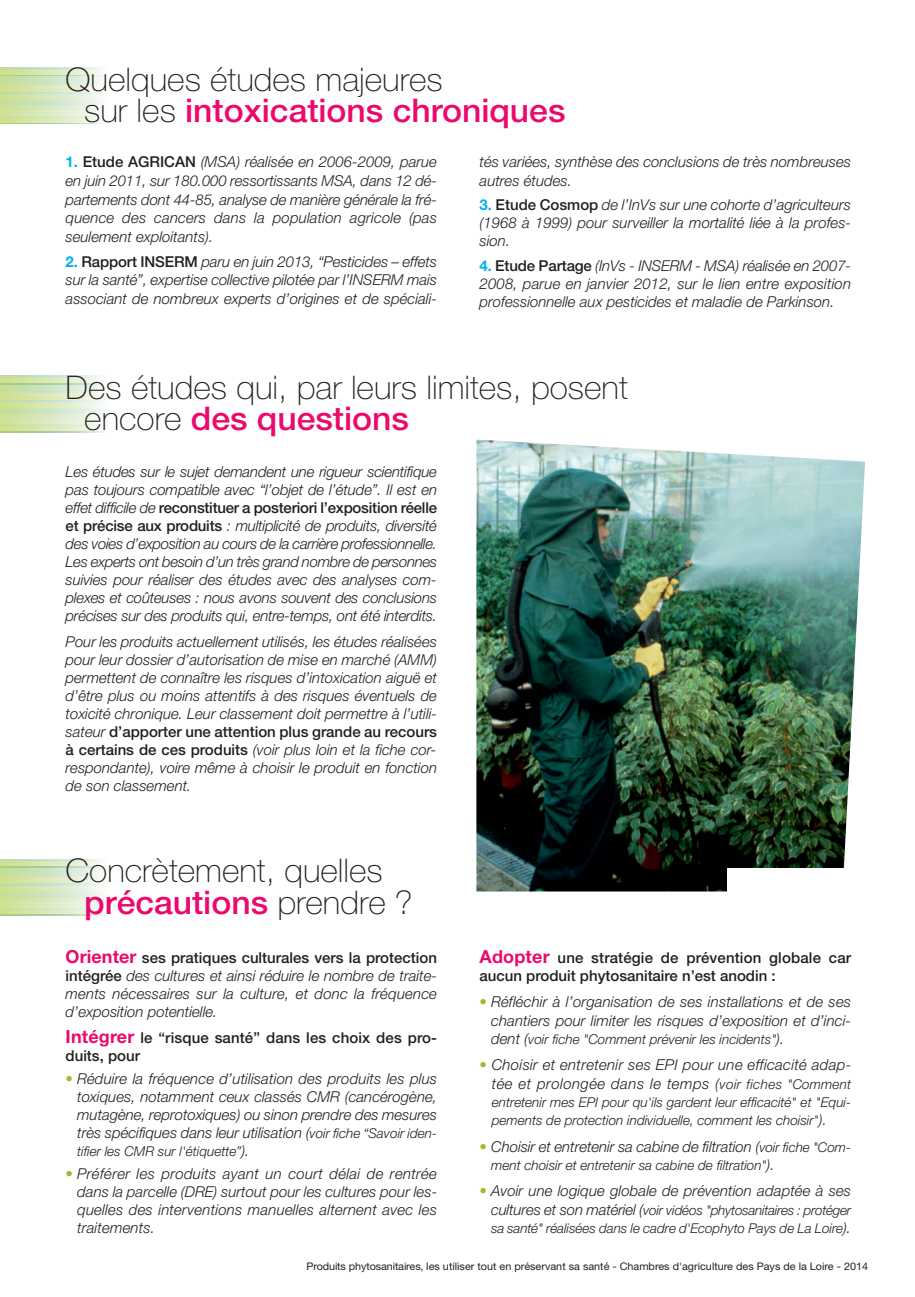
<style>
.page{position:relative;width:915px;height:1297px;background:#fff}
.page>*{position:absolute;margin:0;border:0;box-sizing:border-box;transform-origin:0 0}
.t1{font:100 32.7px/31.2px "Helvetica Neue";color:#231f20}
.t2{font:italic 300 15px/18px "Helvetica Neue";color:#231f20;text-align:justify}
.t3{font:500 15px/18px "Helvetica Neue";letter-spacing:.01em;color:#231f20}
.t4{font:italic 300 15px/18.3px "Helvetica Neue";letter-spacing:.02em;color:#231f20;text-align:right}
.t5{font:italic 300 13.5px/18.3px "Helvetica Neue";color:#231f20}
.t6{font:10.5px "Helvetica Neue";color:#231f20}
.s1{font-weight:500;color:#ec096d}
.s2{font-weight:700;font-style:normal;color:#00aeef}
.s3{font-weight:500;font-style:normal}
.s4{font-weight:700;font-style:normal;font-size:18px;color:#ec096d}
.s5{font-weight:700;font-size:18px;color:#ec096d}
.s6{color:#97bd34}
.s7{font-size:13.5px}
.s8{font-size:15px}
</style>
<div class="page">
<img style="left:476px;top:440px;width:388px;height:451px">
<div style="left:727px;top:869px;width:123px;height:36px;background:#fff"></div>
<h1 class="t1" style="left:84px;top:67px;width:482px;text-indent:-19px">Quelques études majeures<br>sur les <span class="s1">intoxications chroniques</span></h1>
<p class="t2" style="left:66px;top:154px;width:373px;line-height:18.6px"><span class="s2">1.</span> <span class="s3">Etude AGRICAN</span> (MSA) réalisée en 2006-2009, parue en juin 2011, sur 180.000 ressortissants MSA, dans 12 dé&shy;partements dont 44-85, analyse de manière générale la fré&shy;quence des cancers dans la population agricole (pas seulement exploitants).</p>
<p class="t2" style="left:66px;top:253px;width:373px;line-height:18.6px"><span class="s2">2.</span> <span class="s3">Rapport INSERM</span> paru en juin 2013, “Pesticides – effets sur la santé”, expertise collective pilotée par l’INSERM mais associant de nombreux experts d’origines et de spéciali-</p>
<p class="t2" style="left:479px;top:154px;width:373px;line-height:18.6px">tés variées, synthèse des conclusions de très nombreuses autres études.</p>
<p class="t2" style="left:479px;top:197px;width:373px"><span class="s2">3.</span> <span class="s3">Etude Cosmop</span> de l’InVs sur une cohorte d’agriculteurs (1968 à 1999) pour surveiller la mortalité liée à la profes&shy;sion.</p>
<p class="t2" style="left:479px;top:258px;width:373px"><span class="s2">4.</span> <span class="s3">Etude Partage</span> (InVs - INSERM - MSA) réalisée en 2007- 2008, parue en janvier 2012, sur le lien entre exposition professionnelle aux pesticides et maladie de Parkinson.</p>
<h1 class="t1" style="left:84px;top:375px;width:545px;text-indent:-19px">Des études qui, par leurs limites, posent encore <span class="s1">des questions</span></h1>
<p class="t2" style="left:66px;top:464px;width:373px">Les études sur le sujet demandent une rigueur scientifique pas toujours compatible avec “l’objet de l’étude”. Il est en effet difficile de <span class="s3">reconstituer a posteriori l’exposition réelle et précise aux produits</span> : multiplicité de produits, diversité des voies d’exposition au cours de la carrière professionnelle.<br>Les experts ont besoin d’un très grand nombre de personnes suivies pour réaliser des études avec des analyses com&shy;plexes et coûteuses : nous avons souvent des conclusions précises sur des produits qui, entre-temps, ont été interdits.</p>
<p class="t2" style="left:66px;top:634px;width:373px">Pour les produits actuellement utilisés, les études réalisées pour leur dossier d’autorisation de mise en marché (AMM) permettent de connaître les risques d’intoxication aiguë et d’être plus ou moins attentifs à des risques éventuels de toxicité chronique. Leur classement doit permettre à l’utili&shy;sateur <span class="s3">d’apporter une attention plus grande au recours à certains de ces produits</span> (voir plus loin et la fiche cor&shy;respondante), voire même à choisir le produit en fonction de son classement.</p>
<h1 class="t1" style="left:84px;top:858px;width:330px;text-indent:-19px">Concrètement, quelles <span class="s1">précautions</span> prendre ?</h1>
<p class="t2" style="left:66px;top:950px;width:373px"><span class="s4">Orienter</span> <span class="s3">ses pratiques culturales vers la protection intégrée</span> des cultures et ainsi réduire le nombre de traite&shy;ments nécessaires sur la culture, et donc la fréquence d’exposition potentielle.</p>
<p class="t3" style="left:66px;top:1030px;width:373px"><span class="s5">Intégrer</span> le “risque santé” dans les choix des pro&shy;duits, pour</p>
<p class="t2" style="left:77px;top:1071px;width:361px;text-indent:-12px"><span class="s6">•</span> Réduire la fréquence d’utilisation des produits les plus toxiques, notamment ceux classés CMR (cancérogène, mutagène, reprotoxiques) ou sinon prendre des mesures très spécifiques dans leur utilisation (<span class="s7">voir fiche “Savoir iden-</span></p>
<p class="t5" style="left:77px;top:1143px;width:174px">tifier les CMR sur l'étiquette”<span class="s8">).</span></p>
<p class="t2" style="left:77px;top:1166px;width:361px;text-indent:-12px"><span class="s6">•</span> Préférer les produits ayant un court délai de rentrée dans la parcelle (DRE) surtout pour les cultures pour les&shy;quelles des interventions manuelles alternent avec les traitements.</p>
<p class="t3" style="left:479px;top:949px;width:373px"><span class="s5">Adopter</span> une stratégie de prévention globale car aucun produit phytosanitaire n’est anodin :</p>
<p class="t2" style="left:479px;top:994px;width:373px;text-align:right"><span class="s6">•</span> Réfléchir à l’organisation de ses installations et de ses chantiers pour limiter les risques d’exposition et d’inci-</p>
<p class="t5" style="left:491px;top:1031px;width:294px"><span class="s8">dent (</span>voir fiche "Comment prévenir les incidents"<span class="s8">).</span></p>
<p class="t4" style="left:479px;top:1057px;width:373px"><span class="s6">•</span> Choisir et entretenir ses EPI pour une efficacité adap&shy;tée et prolongée dans le temps (<span class="s7">voir fiches "Comment</span></p>
<p class="t5" style="left:491px;top:1094px;width:360px">entretenir mes EPI pour qu'ils gardent leur efficacité" et "Equi&shy;pements de protection individuelle, comment les choisir"<span class="s8">).</span></p>
<p class="t2" style="left:479px;top:1139px;width:373px"><span class="s6">•</span> Choisir et entretenir sa cabine de filtration (<span class="s7">voir fiche "Com-</span></p>
<p class="t5" style="left:491px;top:1157px;width:285px">ment choisir et entretenir sa cabine de filtration"<span class="s8">).</span></p>
<p class="t2" style="left:479px;top:1183px;width:373px"><span class="s6">•</span> Avoir une logique globale de prévention adaptée à ses</p>
<p class="t5" style="left:491px;top:1202px;width:361px"><span class="s8">cultures et son matériel (</span>voir vidéos "phytosanitaires : protéger sa santé" réalisées dans le cadre d'Ecophyto Pays de La Loire<span class="s8">).</span></p>
<p class="t6" style="left:306px;top:1263px;width:563px">Produits phytosanitaires, les utiliser tout en préservant sa santé - Chambres d'agriculture des Pays de la Loire - 2014</p>
</div>
